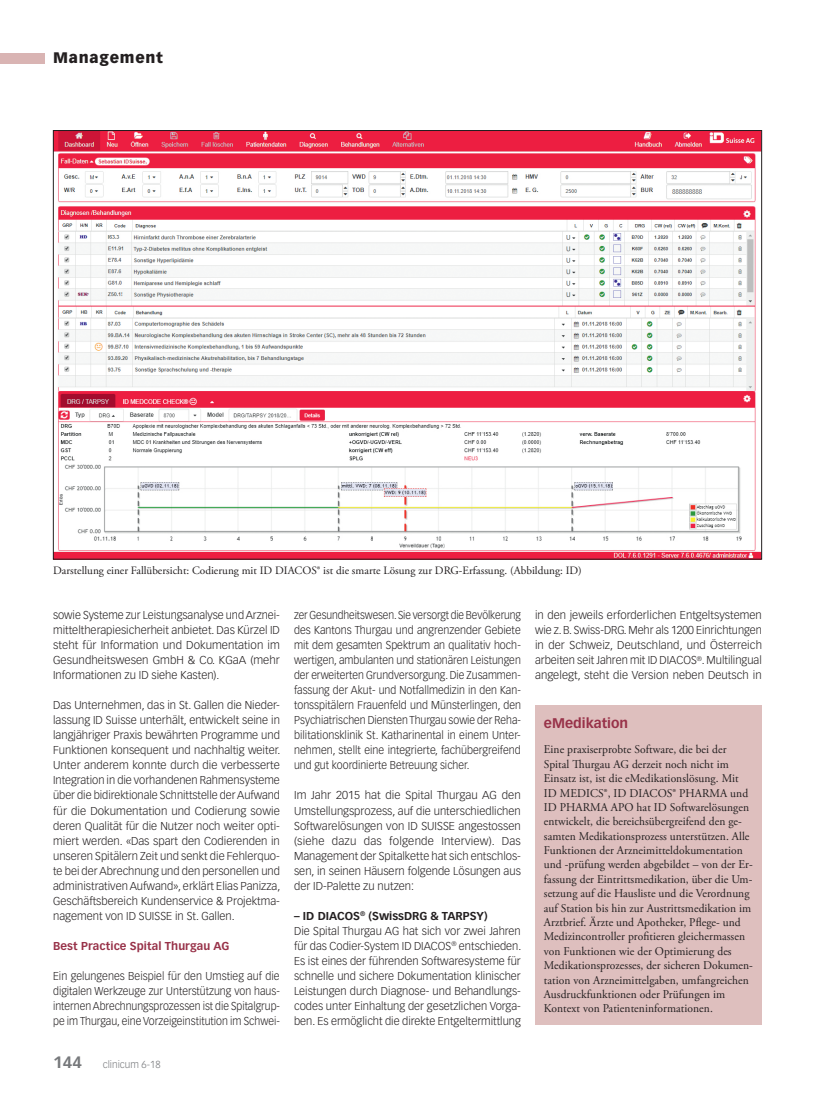
<style>
.page{position:relative;width:815px;height:1099px;background:#fff}
.page>*{position:absolute;margin:0;border:0;box-sizing:border-box;transform-origin:0 0}
.t1{font:900 15px "Vectora LT Std";letter-spacing:.05em;color:#231f20}
.Kastentitel{font:700 13.75px "Vectora LT Std";color:#983249}
.Kastentext{font:11.88px/14.4px "Adobe Garamond Pro";letter-spacing:.005em;color:#231f20}
.Lauftext{font:300 11.25px/15px "Vectora LT Std";color:#231f20;text-align:justify}
.Lauftext-2{font:300 11.25px/15px "Vectora LT Std";color:#231f20;text-align:justify;scale:.92 1}
.Lauftext-3{font:300 11.25px/15px "Vectora LT Std";color:#231f20;text-align:justify;scale:.96 1}
.Legende{font:11.25px "Adobe Garamond Pro";color:#231f20}
.ZT_MM{font:700 11.25px "Vectora LT Std";letter-spacing:.005em;color:#983249}
._2__Zwischentitel{font:700 11.25px "Vectora LT Std";color:#231f20}
.t2{font:300 10px "Vectora LT Std";color:#76787b}
.s1{font-weight:700;font-size:16.25px}
</style>
<div class="page">
<div style="left:0;top:53px;width:45px;height:10px;background:#d9b4b3"></div>
<img style="left:55px;top:132px;width:705px;height:425px">
<div style="left:535px;top:705px;width:227px;height:319px;background:#debfbe"></div>
<h1 class="t1" style="left:53px;top:49px;width:111px">Management</h1>
<p class="Legende" style="left:53px;top:564px;width:530px">Darstellung einer Fallübersicht: Codierung mit ID DIACOS® ist die smarte Lösung zur DRG-Erfassung. (Abbildung: ID)</p>
<p class="Lauftext" style="left:53px;top:608px;width:228px">sowie Systeme zur Leistungsanalyse und Arznei&shy;mitteltherapiesicherheit anbietet. Das Kü rzel ID steht fü r Information und Dokumentation im Gesundheitswesen GmbH &amp; Co. KGaA (mehr Informationen zu ID siehe Kasten).</p>
<p class="Lauftext" style="left:53px;top:698px;width:229px">Das Unternehmen, das in St. Gallen die Nieder&shy;lassung ID Suisse unterhält, entwickelt seine in langjähriger Praxis bewährten Programme und Funktionen konsequent und nachhaltig weiter.<br>Unter anderem konnte durch die verbesserte Integration in die vorhandenen Rahmensysteme ü ber die bidirektionale Schnittstelle der Aufwand fü r die Dokumentation und Codierung sowie deren Qualität fü r die Nutzer noch weiter opti&shy;miert werden. «Das spart den Codierenden in unseren Spitälern Zeit und senkt die Fehlerquo&shy;te bei der Abrechnung und den personellen und administrativen Aufwand», erklärt Elias Panizza, Geschäftsbereich Kundenservice &amp; Projektma&shy;nagement von ID SUISSE in St. Gallen.</p>
<p class="ZT_MM" style="left:53px;top:938px;width:178px">Best Practice Spital Thurgau AG</p>
<p class="Lauftext-3" style="left:53px;top:968px;width:238px">Ein gelungenes Beispiel fü r den Umstieg auf die digitalen Werkzeuge zur Unterstützung von haus&shy;internen Abrechnungsprozessen ist die Spitalgrup&shy;pe im Thurgau, eine Vorzeigeinstitution im Schwei-</p>
<p class="t2" style="left:53px;top:1058px;width:109px"><span class="s1">144</span> clinicum 6-18</p>
<p class="Lauftext-2" style="left:294px;top:608px;width:248px">zer Gesundheitswesen. Sie versorgt die Bevölkerung des Kantons Thurgau und angrenzender Gebiete mit dem gesamten Spektrum an qualitativ hoch&shy;wertigen, ambulanten und stationären Leistungen der erweiterten Grundversorgung. Die Zusammen&shy;fassung der Akut- und Notfallmedizin in den Kan&shy;tonsspitälern Frauenfeld und Mü nsterlingen, den Psychiatrischen Diensten Thurgau sowie der Reha&shy;bilitationsklinik St. Katharinental in einem Unter&shy;nehmen, stellt eine integrierte, fachü bergreifend und gut koordinierte Betreuung sicher.</p>
<p class="Lauftext" style="left:294px;top:788px;width:228px">Im Jahr 2015 hat die Spital Thurgau AG den Umstellungsprozess, auf die unterschiedlichen Softwarelösungen von ID SUISSE angestossen (siehe dazu das folgende Interview). Das Management der Spitalkette hat sich entschlos&shy;sen, in seinen Häusern folgende Lösungen aus der ID-Palette zu nutzen:</p>
<p class="_2__Zwischentitel" style="left:294px;top:908px;width:195px">– ID DIACOS<sup>®</sup> (SwissDRG &amp; TARPSY)</p>
<p class="Lauftext" style="left:294px;top:923px;width:229px">Die Spital Thurgau AG hat sich vor zwei Jahren fü r das Codier-System ID DIACOS<sup>®</sup> entschieden.<br>Es ist eines der fü hrenden Softwaresysteme fü r schnelle und sichere Dokumentation klinischer Leistungen durch Diagnose- und Behandlungs&shy;codes unter Einhaltung der gesetzlichen Vorga&shy;ben. Es ermöglicht die direkte Entgeltermittlung</p>
<p class="Lauftext" style="left:535px;top:608px;width:228px">in den jeweils erforderlichen Entgeltsystemen wie z.B. Swiss-DRG. Mehr als 1200 Einrichtungen in der Schweiz, Deutschland, und Österreich arbeiten seit Jahren mit ID DIACOS<sup>®</sup>. Multilingual angelegt, steht die Version neben Deutsch in</p>
<p class="Kastentitel" style="left:544px;top:715px;width:86px">eMedikation</p>
<p class="Kastentext" style="left:544px;top:743px;width:210px">Eine praxiserprobte Software, die bei der Spital Thurgau AG derzeit noch nicht im Einsatz ist, ist die eMedikationslösung. Mit ID MEDICS®, ID DIACOS® PHARMA und ID PHARMA APO hat ID Softwarelösungen entwickelt, die bereichsübergreifend den ge&shy;samten Medikationsprozess unterstützen. Alle Funktionen der Arzneimitteldokumentation und -prüfung werden abgebildet – von der Er&shy;fassung der Eintrittsmedikation, über die Um&shy;setzung auf die Hausliste und die Verordnung auf Station bis hin zur Austrittsmedikation im Arztbrief. Ärzte und Apotheker, Pflege- und Medizincontroller profitieren gleichermassen von Funktionen wie der Optimierung des Medikationsprozesses, der sicheren Dokumen&shy;tation von Arzneimittelgaben, umfangreichen Ausdruckfunktionen oder Prüfungen im Kontext von Patienteninformationen.</p>
</div>
